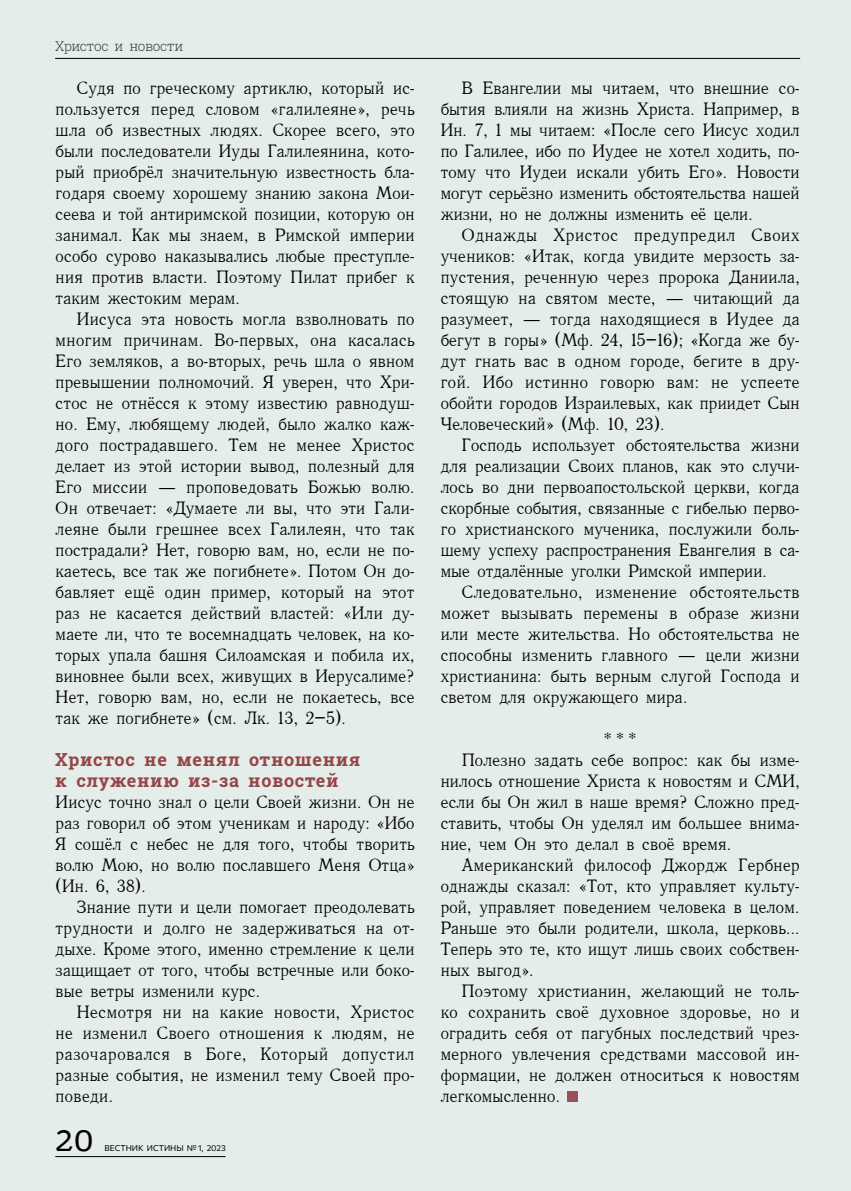
<style>
.page{position:relative;width:851px;height:1191px;background:#fff}
.page>*{position:absolute;margin:0;border:0;box-sizing:border-box;transform-origin:0 0}
.t1{font:34.5px "Podkova";color:#000}
.t2{font:700 18px/21px "Roboto Slab";letter-spacing:.035em;color:#954649}
.t3{font:17.7px/21px "Antiqua";letter-spacing:-.025em;color:#000;text-align:justify}
.t4{font:300 13.5px "Roboto Slab";letter-spacing:-.025em;color:#3d3c3e}
.t5{font:8.25px "Commissioner";color:#000}
</style>
<div class="page">
<div style="left:0;top:0;width:850px;height:1191px;background:#e4edea"></div>
<div style="left:567px;top:1091px;width:11px;height:11px;background:#9b4e58"></div>
<hr style="left:55px;top:1156px;width:170px;height:1px;background:#000">
<hr style="left:55px;top:58px;width:745px;height:1px;background:#000">
<p class="t4" style="left:55px;top:37px;width:130px">Христос и новости</p>
<p class="t3" style="left:55px;top:77px;width:361px;text-indent:21px">Судя по греческому артиклю, который ис&shy;пользуется перед словом «галилеяне», речь шла об известных людях. Скорее всего, это были последователи Иуды Галилеянина, кото&shy;рый приобрёл значительную известность бла&shy;годаря своему хорошему знанию закона Мои&shy;сеева и той антиримской позиции, которую он занимал. Как мы знаем, в Римской империи особо сурово наказывались любые преступле&shy;ния против власти. Поэтому Пилат прибег к таким жестоким мерам.</p>
<p class="t3" style="left:55px;top:308px;width:361px;text-indent:21px">Иисуса эта новость могла взволновать по многим причинам. Во-первых, она касалась Его земляков, а во-вторых, речь шла о явном превышении полномочий. Я уверен, что Хри&shy;стос не отнёсся к этому известию равнодуш&shy;но. Ему, любящему людей, было жалко каж&shy;дого пострадавшего. Тем не менее Христос делает из этой истории вывод, полезный для Его миссии — проповедовать Божью волю.<br>Он отвечает: «Думаете ли вы, что эти Гали&shy;леяне были грешнее всех Галилеян, что так пострадали? Нет, говорю вам, но, если не по&shy;каетесь, все так же погибнете». Потом Он до&shy;бавляет ещё один пример, который на этот раз не касается действий властей: «Или ду&shy;маете ли, что те восемнадцать человек, на ко&shy;торых упала башня Силоамская и побила их, виновнее были всех, живущих в Иерусалиме?<br>Нет, говорю вам, но, если не покаетесь, все так же погибнете» (см. Лк. 13, 2–5).</p>
<p class="t2" style="left:55px;top:748px;width:306px">Христос не менял отношения к служению из-за новостей</p>
<p class="t3" style="left:55px;top:791px;width:361px">Иисус точно знал о цели Своей жизни. Он не раз говорил об этом ученикам и народу: «Ибо Я сошёл с небес не для того, чтобы творить волю Мою, но волю пославшего Меня Отца» (Ин. 6, 38).</p>
<p class="t3" style="left:55px;top:896px;width:361px;text-indent:21px">Знание пути и цели помогает преодолевать трудности и долго не задерживаться на от&shy;дыхе. Кроме этого, именно стремление к цели защищает от того, чтобы встречные или боко&shy;вые ветры изменили курс.</p>
<p class="t3" style="left:55px;top:1001px;width:361px;text-indent:21px">Несмотря ни на какие новости, Христос не изменил Своего отношения к людям, не разочаровался в Боге, Который допустил разные события, не изменил тему Своей про&shy;поведи.</p>
<h1 class="t1" style="left:55px;top:1117px;width:40px">20</h1>
<p class="t5" style="left:105px;top:1141px;width:123px">ВЕСТНИК ИСТИНЫ № 1, 2023</p>
<p class="t3" style="left:440px;top:77px;width:361px;text-indent:21px">В Евангелии мы читаем, что внешние со&shy;бытия влияли на жизнь Христа. Например, в Ин. 7, 1 мы читаем: «После сего Иисус ходил по Галилее, ибо по Иудее не хотел ходить, по&shy;тому что Иудеи искали убить Его». Новости могут серьёзно изменить обстоятельства нашей жизни, но не должны изменить её цели.</p>
<p class="t3" style="left:440px;top:224px;width:361px;text-indent:21px">Однажды Христос предупредил Своих учеников: «Итак, когда увидите мерзость за&shy;пустения, реченную через пророка Даниила, стоящую на святом месте, — читающий да разумеет, — тогда находящиеся в Иудее да бегут в горы» (Мф. 24, 15–16); «Когда же бу&shy;дут гнать вас в одном городе, бегите в дру&shy;гой. Ибо истинно говорю вам: не успеете обойти городов Израилевых, как приидет Сын Человеческий» (Мф. 10, 23).</p>
<p class="t3" style="left:440px;top:434px;width:361px;text-indent:21px">Господь использует обстоятельства жизни для реализации Своих планов, как это случи&shy;лось во дни первоапостольской церкви, когда скорбные события, связанные с гибелью перво&shy;го христианского мученика, послужили боль&shy;шему успеху распространения Евангелия в са&shy;мые отдалённые уголки Римской империи.</p>
<p class="t3" style="left:440px;top:581px;width:361px;text-indent:21px">Следовательно, изменение обстоятельств может вызывать перемены в образе жизни или месте жительства. Но обстоятельства не способны изменить главного — цели жизни христианина: быть верным слугой Господа и светом для окружающего мира.</p>
<p class="t3" style="left:603px;top:728px;width:36px">***</p>
<p class="t3" style="left:461px;top:749px;width:340px">Полезно задать себе вопрос: как бы изме-</p>
<p class="t3" style="left:440px;top:770px;width:361px">нилось отношение Христа к новостям и СМИ,</p>
<p class="t3" style="left:440px;top:791px;width:361px">если бы Он жил в наше время? Сложно пред-</p>
<p class="t3" style="left:440px;top:812px;width:361px">ставить, чтобы Он уделял им большее внима-</p>
<p class="t3" style="left:440px;top:833px;width:292px">ние, чем Он это делал в своё время.</p>
<p class="t3" style="left:461px;top:854px;width:340px">Американский философ Джордж Гербнер</p>
<p class="t3" style="left:440px;top:875px;width:361px">однажды сказал: «Тот, кто управляет культу-</p>
<p class="t3" style="left:440px;top:896px;width:361px">рой, управляет поведением человека в целом.</p>
<p class="t3" style="left:440px;top:917px;width:361px">Раньше это были родители, школа, церковь...</p>
<p class="t3" style="left:440px;top:938px;width:361px">Теперь это те, кто ищут лишь своих собствен-</p>
<p class="t3" style="left:440px;top:959px;width:95px">ных выгод».</p>
<p class="t3" style="left:461px;top:980px;width:340px">Поэтому христианин, желающий не толь-</p>
<p class="t3" style="left:440px;top:1001px;width:361px">ко сохранить своё духовное здоровье, но и</p>
<p class="t3" style="left:440px;top:1022px;width:361px">оградить себя от пагубных последствий чрез-</p>
<p class="t3" style="left:440px;top:1043px;width:361px">мерного увлечения средствами массовой ин-</p>
<p class="t3" style="left:440px;top:1064px;width:361px">формации, не должен относиться к новостям</p>
<p class="t3" style="left:440px;top:1085px;width:121px">легкомысленно.</p>
</div>
